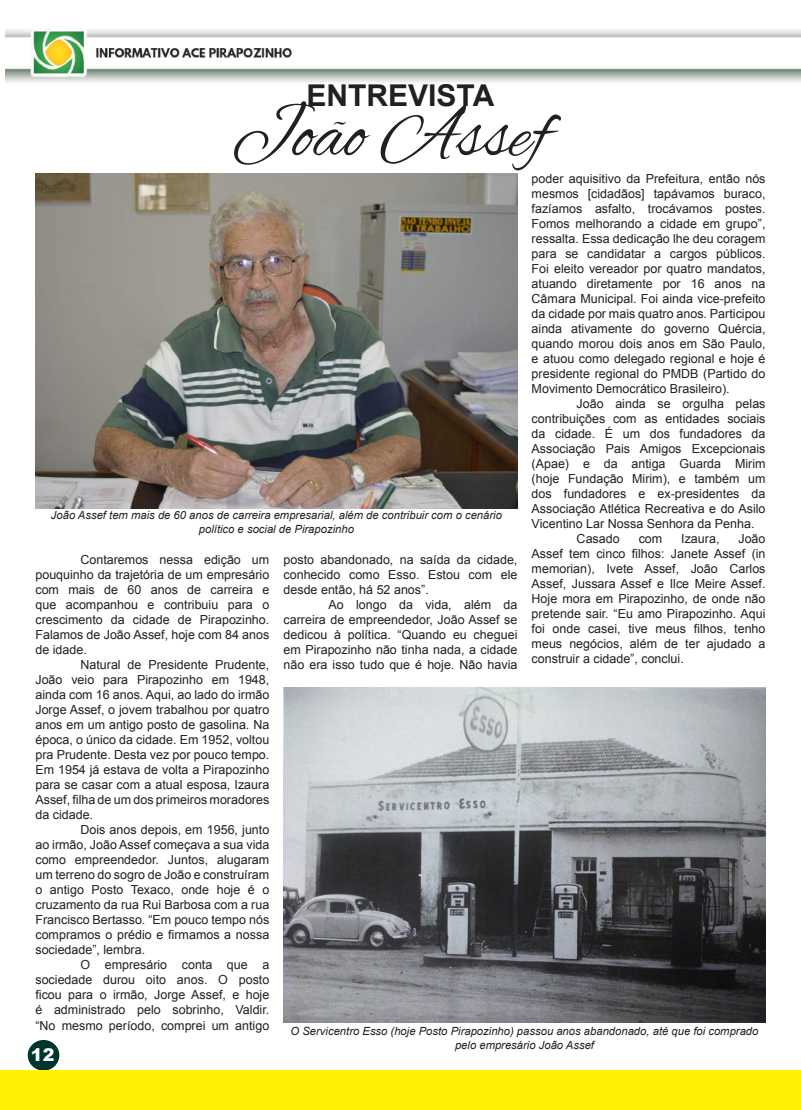
<style>
.page{position:relative;width:801px;height:1110px;background:#fff}
.page>*{position:absolute;margin:0;border:0;box-sizing:border-box;transform-origin:0 0}
.t1{font:75px "Alex Brush";color:#231f20}
.t2{font:700 30px "Arial";color:#231f20}
.t3{font:900 17.5px "Arial";color:#fff}
.t4{font:12.5px/15px "Arial";color:#231f20;text-align:justify}
.t5{font:italic 11.25px/13.5px "Arial";color:#231f20;text-align:center}
</style>
<div class="page">
<img style="left:5px;top:29px;width:796px;height:1041px">
<div style="left:28px;top:1039px;width:31px;height:31px;background:#003431;border-radius:50%"></div>
<div style="left:0;top:1070px;width:801px;height:39px;background:#fff101"></div>
<img style="left:283px;top:687px;width:482px;height:335px">
<img style="left:35px;top:174px;width:482px;height:334px">
<h2 class="t2" style="left:306px;top:74px;width:189px">ENTREVISTA</h2>
<h1 class="t1" style="left:231px;top:93px;width:319px">João Assef</h1>
<p class="t4" style="left:531px;top:171px;width:235px">poder aquisitivo da Prefeitura, então nós mesmos [cidadãos] tapávamos buraco, fazíamos asfalto, trocávamos postes.<br>Fomos melhorando a cidade em grupo”, ressalta. Essa dedicação lhe deu coragem para se candidatar a cargos públicos.<br>Foi eleito vereador por quatro mandatos, atuando diretamente por 16 anos na Câmara Municipal. Foi ainda vice-prefeito da cidade por mais quatro anos. Participou ainda ativamente do governo Quércia, quando morou dois anos em São Paulo, e atuou como delegado regional e hoje é presidente regional do PMDB (Partido do Movimento Democrático Brasileiro).</p>
<p class="t4" style="left:576px;top:396px;width:190px">João ainda se orgulha pelas</p>
<p class="t4" style="left:531px;top:411px;width:235px">contribuições com as entidades sociais</p>
<p class="t4" style="left:531px;top:426px;width:235px">da cidade. É um dos fundadores da</p>
<p class="t4" style="left:531px;top:441px;width:235px">Associação Pais Amigos Excepcionais</p>
<p class="t4" style="left:531px;top:456px;width:235px">(Apae) e da antiga Guarda Mirim</p>
<p class="t4" style="left:531px;top:471px;width:235px">(hoje Fundação Mirim), e também um</p>
<p class="t4" style="left:531px;top:486px;width:235px">dos fundadores e ex-presidentes da</p>
<p class="t4" style="left:531px;top:501px;width:235px">Associação Atlética Recreativa e do Asilo</p>
<p class="t4" style="left:531px;top:516px;width:224px">Vicentino Lar Nossa Senhora da Penha.</p>
<p class="t4" style="left:576px;top:531px;width:45px">Casado</p>
<p class="t4" style="left:639px;top:531px;width:25px">com</p>
<p class="t4" style="left:681px;top:531px;width:40px">Izaura,</p>
<p class="t5" style="left:51px;top:508px;width:453px">João Assef tem mais de 60 anos de carreira empresarial, além de contribuir com o cenário político e social de Pirapozinho</p>
<p class="t4" style="left:531px;top:531px;width:235px;text-indent:207px">João Assef tem cinco filhos: Janete Assef (in memorian), Ivete Assef, João Carlos Assef, Jussara Assef e Ilce Meire Assef.<br>Hoje mora em Pirapozinho, de onde não pretende sair. “Eu amo Pirapozinho. Aqui foi onde casei, tive meus filhos, tenho meus negócios, além de ter ajudado a construir a cidade”, conclui.</p>
<p class="t4" style="left:35px;top:552px;width:235px;text-indent:45px">Contaremos nessa edição um pouquinho da trajetória de um empresário com mais de 60 anos de carreira e que acompanhou e contribuiu para o crescimento da cidade de Pirapozinho.<br>Falamos de João Assef, hoje com 84 anos de idade.</p>
<p class="t4" style="left:35px;top:657px;width:235px;text-indent:45px">Natural de Presidente Prudente, João veio para Pirapozinho em 1948, ainda com 16 anos. Aqui, ao lado do irmão Jorge Assef, o jovem trabalhou por quatro anos em um antigo posto de gasolina. Na época, o único da cidade. Em 1952, voltou pra Prudente. Desta vez por pouco tempo.<br>Em 1954 já estava de volta a Pirapozinho para se casar com a atual esposa, Izaura Assef, filha de um dos primeiros moradores da cidade.</p>
<p class="t4" style="left:35px;top:822px;width:235px;text-indent:45px">Dois anos depois, em 1956, junto ao irmão, João Assef começava a sua vida como empreendedor. Juntos, alugaram um terreno do sogro de João e construíram o antigo Posto Texaco, onde hoje é o cruzamento da rua Rui Barbosa com a rua Francisco Bertasso. “Em pouco tempo nós compramos o prédio e firmamos a nossa sociedade”, lembra.</p>
<p class="t4" style="left:35px;top:957px;width:235px;text-indent:45px">O empresário conta que a sociedade durou oito anos. O posto ficou para o irmão, Jorge Assef, e hoje é administrado pelo sobrinho, Valdir. “No mesmo período, comprei um antigo</p>
<p class="t4" style="left:283px;top:552px;width:235px">posto abandonado, na saída da cidade, conhecido como Esso. Estou com ele desde então, há 52 anos”.</p>
<p class="t4" style="left:283px;top:597px;width:235px;text-indent:45px">Ao longo da vida, além da carreira de empreendedor, João Assef se dedicou à política. “Quando eu cheguei em Pirapozinho não tinha nada, a cidade não era isso tudo que é hoje. Não havia</p>
<p class="t5" style="left:291px;top:1024px;width:469px">O Servicentro Esso (hoje Posto Pirapozinho) passou anos abandonado, até que foi comprado pelo empresário João Assef</p>
<h3 class="t3" style="left:31px;top:1041px;width:25px">12</h3>
</div>
